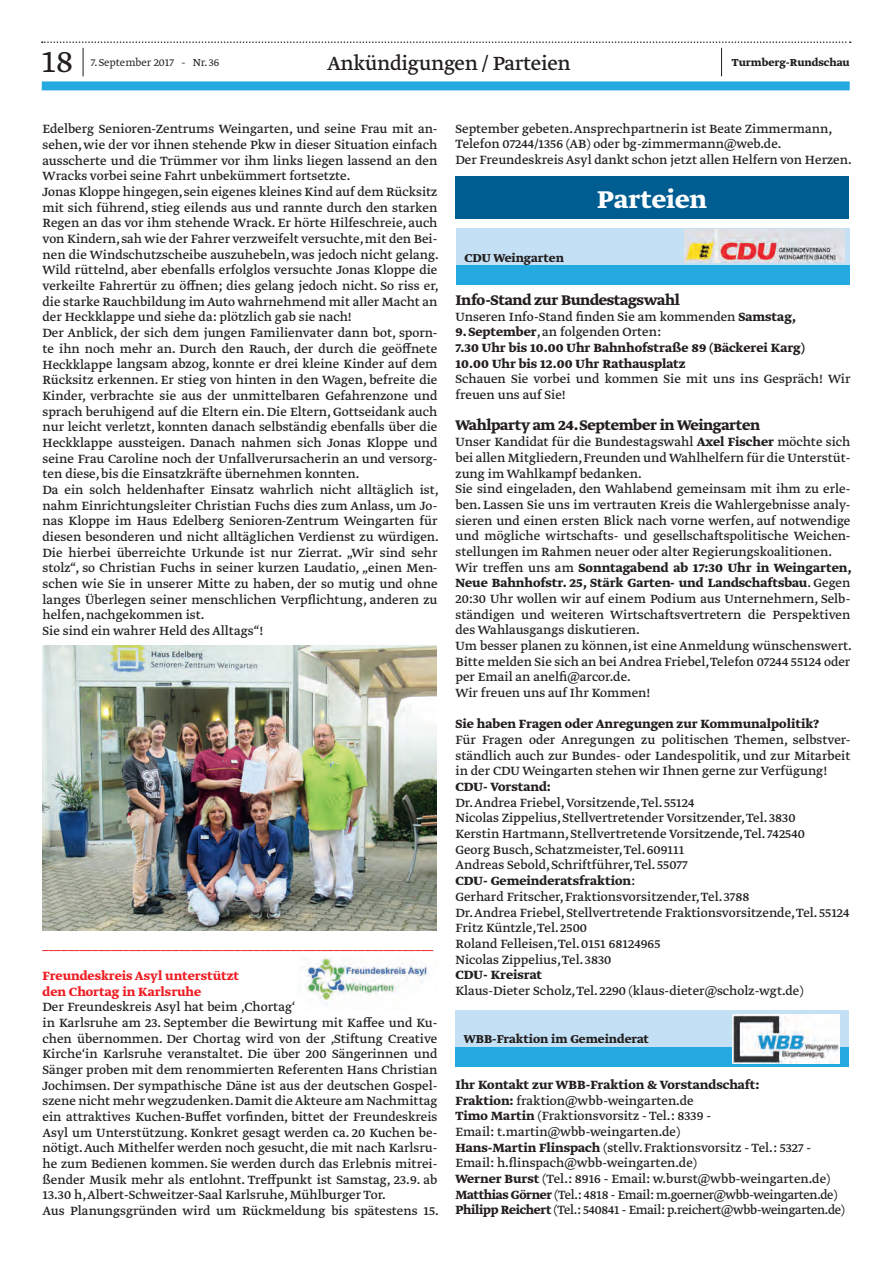
<style>
.page{position:relative;width:893px;height:1263px;background:#fff}
.page>*{position:absolute;margin:0;border:0;box-sizing:border-box;transform-origin:0 0}
.t1{font:300 36px "Greta Text Std";color:#231f20}
.t2{font:700 28.65px "Greta Text Std";color:#fff}
.t3{font:22.5px "Greta Text Std";letter-spacing:-.015em;color:#231f20}
.t4{font:700 16.5px "Greta Text Std";letter-spacing:-.02em;color:#231f20}
.t5{font:14.1px/15.8px "Greta Text Std";color:#231f20}
.t6{font:700 14.1px/15.8px "Greta Text Std";color:#231f20}
.t7{font:14.1px "Greta Text Std";color:#ee1d23}
.t8{font:700 14.1px/15.8px "Greta Text Std";color:#ee1d23}
.t9{font:700 13.5px "Greta Text Std";color:#231f20}
.t10{font:300 12px "Greta Text Std";color:#231f20}
.t11{font:700 12px "Greta Text Std";color:#231f20}
.s1{font-weight:700}
.s2{font-weight:400}
</style>
<div class="page">
<div style="left:42px;top:81px;width:808px;height:9px;background:#24aae1"></div>
<svg style="left:42px;top:41px;width:809px;height:35px"></svg>
<img style="left:43px;top:645px;width:393px;height:285px">
<img style="left:299px;top:957px;width:128px;height:49px">
<div style="left:456px;top:228px;width:394px;height:57px;background:#c3e0f4"></div>
<div style="left:456px;top:265px;width:394px;height:20px;background:#24aae1"></div>
<img style="left:684px;top:230px;width:160px;height:32px">
<div style="left:455px;top:177px;width:394px;height:42px;background:#005d91"></div>
<div style="left:455px;top:1010px;width:394px;height:57px;background:#c3e0f4"></div>
<div style="left:455px;top:1047px;width:394px;height:20px;background:#24aae1"></div>
<img style="left:732px;top:1015px;width:107px;height:48px">
<h1 class="t1" style="left:42px;top:41px;width:33px">18</h1>
<p class="t10" style="left:91px;top:56px;width:130px">7. September 2017 - Nr. 36</p>
<p class="t11" style="left:732px;top:56px;width:119px">Turmberg-Rundschau</p>
<h3 class="t3" style="left:327px;top:50px;width:245px">Ankündigungen / Parteien</h3>
<p class="t5" style="left:43px;top:122px;width:398px">Edelberg Senioren-Zentrums Weingarten, und seine Frau mit an&shy;sehen, wie der vor ihnen stehende Pkw in dieser Situation einfach ausscherte und die Trümmer vor ihm links liegen lassend an den Wracks vorbei seine Fahrt unbekümmert fortsetzte.<br>Jonas Kloppe hingegen, sein eigenes kleines Kind auf dem Rücksitz mit sich führend, stieg eilends aus und rannte durch den starken Regen an das vor ihm stehende Wrack. Er hörte Hilfeschreie, auch von Kindern, sah wie der Fahrer verzweifelt versuchte, mit den Bei&shy;nen die Windschutzscheibe auszuhebeln, was jedoch nicht gelang.<br>Wild rüttelnd, aber ebenfalls erfolglos versuchte Jonas Kloppe die verkeilte Fahrertür zu öffnen; dies gelang jedoch nicht. So riss er, die starke Rauchbildung im Auto wahrnehmend mit aller Macht an der Heckklappe und siehe da: plötzlich gab sie nach!<br>Der Anblick, der sich dem jungen Familienvater dann bot, sporn&shy;te ihn noch mehr an. Durch den Rauch, der durch die geöffnete Heckklappe langsam abzog, konnte er drei kleine Kinder auf dem Rücksitz erkennen. Er stieg von hinten in den Wagen, befreite die Kinder, verbrachte sie aus der unmittelbaren Gefahrenzone und sprach beruhigend auf die Eltern ein. Die Eltern, Gottseidank auch nur leicht verletzt, konnten danach selbständig ebenfalls über die Heckklappe aussteigen. Danach nahmen sich Jonas Kloppe und seine Frau Caroline noch der Unfallverursacherin an und versorg&shy;ten diese, bis die Einsatzkräfte übernehmen konnten.<br>Da ein solch heldenhafter Einsatz wahrlich nicht alltäglich ist, nahm Einrichtungsleiter Christian Fuchs dies zum Anlass, um Jo&shy;nas Kloppe im Haus Edelberg Senioren-Zentrum Weingarten für diesen besonderen und nicht alltäglichen Verdienst zu würdigen.<br>Die hierbei überreichte Urkunde ist nur Zierrat. „Wir sind sehr stolz“, so Christian Fuchs in seiner kurzen Laudatio, „einen Men&shy;schen wie Sie in unserer Mitte zu haben, der so mutig und ohne langes Überlegen seiner menschlichen Verpflichtung, anderen zu helfen, nachgekommen ist.<br>Sie sind ein wahrer Held des Alltags“!</p>
<p class="t7" style="left:43px;top:936px;width:392px">_______________________________________________________________</p>
<p class="t8" style="left:43px;top:968px;width:198px">Freundeskreis Asyl unterstützt den Chortag in Karlsruhe</p>
<p class="t5" style="left:43px;top:1000px;width:398px">Der Freundeskreis Asyl hat beim ‚Chortag‘<br>in Karlsruhe am 23. September die Bewirtung mit Kaffee und Ku&shy;chen übernommen. Der Chortag wird von der ‚Stiftung Creative Kirche‘in Karlsruhe veranstaltet. Die über 200 Sängerinnen und Sänger proben mit dem renommierten Referenten Hans Christian Jochimsen. Der sympathische Däne ist aus der deutschen Gospel&shy;szene nicht mehr wegzudenken. Damit die Akteure am Nachmittag ein attraktives Kuchen-Buffet vorfinden, bittet der Freundeskreis Asyl um Unterstützung. Konkret gesagt werden ca. 20 Kuchen be&shy;nötigt. Auch Mithelfer werden noch gesucht, die mit nach Karlsru&shy;he zum Bedienen kommen. Sie werden durch das Erlebnis mitrei&shy;ßender Musik mehr als entlohnt. Treffpunkt ist Samstag, 23.9. ab 13.30 h,Albert-Schweitzer-Saal Karlsruhe, Mühlburger Tor.<br>Aus Planungsgründen wird um Rückmeldung bis spätestens 15.</p>
<p class="t5" style="left:455px;top:121px;width:398px">September gebeten. Ansprechpartnerin ist Beate Zimmermann,<br>Telefon 07244/1356 (AB) oder bg-zimmermann@web.de.<br>Der Freundeskreis Asyl dankt schon jetzt allen Helfern von Herzen.</p>
<p class="t9" style="left:465px;top:249px;width:101px">CDU Weingarten</p>
<h2 class="t2" style="left:597px;top:183px;width:111px">Parteien</h2>
<p class="t4" style="left:455px;top:290px;width:226px">Info-Stand zur Bundestagswahl</p>
<p class="t5" style="left:455px;top:309px;width:342px">Unseren Info-Stand finden Sie am kommenden <span class="s1">Samstag,</span></p>
<p class="t6" style="left:455px;top:325px;width:351px">9. September<span class="s2">, an folgenden Orten:<br></span>7.30 Uhr bis 10.00 Uhr Bahnhofstraße 89 (Bäckerei Karg)<br>10.00 Uhr bis 12.00 Uhr Rathausplatz</p>
<p class="t5" style="left:455px;top:372px;width:396px">Schauen Sie vorbei und kommen Sie mit uns ins Gespräch! Wir freuen uns auf Sie!</p>
<p class="t4" style="left:455px;top:416px;width:306px">Wahlparty am 24. September in Weingarten</p>
<p class="t5" style="left:455px;top:435px;width:398px">Unser Kandidat für die Bundestagswahl <span class="s1">Axel Fischer</span> möchte sich bei allen Mitgliedern, Freunden und Wahlhelfern für die Unterstüt&shy;zung im Wahlkampf bedanken.<br>Sie sind eingeladen, den Wahlabend gemeinsam mit ihm zu erle&shy;ben. Lassen Sie uns im vertrauten Kreis die Wahlergebnisse analy&shy;sieren und einen ersten Blick nach vorne werfen, auf notwendige und mögliche wirtschafts- und gesellschaftspolitische Weichen&shy;stellungen im Rahmen neuer oder alter Regierungskoalitionen.<br>Wir treffen uns am <span class="s1">Sonntagabend ab 17:30 Uhr in Weingarten, Neue Bahnhofstr. 25, Stärk Garten- und Landschaftsbau</span>. Gegen 20:30 Uhr wollen wir auf einem Podium aus Unternehmern, Selb&shy;ständigen und weiteren Wirtschaftsvertretern die Perspektiven des Wahlausgangs diskutieren.<br>Um besser planen zu können, ist eine Anmeldung wünschenswert.<br>Bitte melden Sie sich an bei Andrea Friebel,Telefon 07244 55124 oder per Email an anelfi@arcor.de.<br>Wir freuen uns auf Ihr Kommen!</p>
<p class="t6" style="left:455px;top:717px;width:365px">Sie haben Fragen oder Anregungen zur Kommunalpolitik?</p>
<p class="t5" style="left:455px;top:733px;width:396px;text-align:justify">Für Fragen oder Anregungen zu politischen Themen, selbstver&shy;ständlich auch zur Bundes- oder Landespolitik, und zur Mitarbeit in der CDU Weingarten stehen wir Ihnen gerne zur Verfügung!</p>
<p class="t6" style="left:455px;top:780px;width:97px">CDU- Vorstand:</p>
<p class="t5" style="left:455px;top:795px;width:396px">Dr. Andrea Friebel, Vorsitzende, Tel. 55124<br>Nicolas Zippelius, Stellvertretender Vorsitzender, Tel. 3830<br>Kerstin Hartmann, Stellvertretende Vorsitzende, Tel. 742540<br>Georg Busch, Schatzmeister, Tel. 609111<br>Andreas Sebold, Schriftführer, Tel. 55077<br><span class="s1">CDU- Gemeinderatsfraktion</span>:<br>Gerhard Fritscher, Fraktionsvorsitzender, Tel. 3788<br>Dr. Andrea Friebel, Stellvertretende Fraktionsvorsitzende, Tel. 55124<br>Fritz Küntzle, Tel. 2500<br>Roland Felleisen, Tel. 0151 68124965<br>Nicolas Zippelius, Tel. 3830</p>
<p class="t6" style="left:455px;top:968px;width:88px">CDU- Kreisrat</p>
<p class="t5" style="left:455px;top:983px;width:349px">Klaus-Dieter Scholz, Tel. 2290 (klaus-dieter@scholz-wgt.de)</p>
<p class="t9" style="left:464px;top:1031px;width:187px">WBB-Fraktion im Gemeinderat</p>
<p class="t5" style="left:455px;top:1078px;width:391px"><span class="s1">Ihr Kontakt zur WBB-Fraktion &amp; Vorstandschaft:<br>Fraktion:</span> fraktion@wbb-weingarten.de<br><span class="s1">Timo Martin</span> (Fraktionsvorsitz - Tel.: 8339 -<br>Email: t.martin@wbb-weingarten.de)<br><span class="s1">Hans-Martin Flinspach</span> (stellv. Fraktionsvorsitz - Tel.: 5327 - Email: h.flinspach@wbb-weingarten.de)<br><span class="s1">Werner Burst</span> (Tel.: 8916 - Email: w.burst@wbb-weingarten.de)<br><span class="s1">Matthias Görner</span> (Tel.: 4818 - Email: m.goerner@wbb-weingarten.de)<br><span class="s1">Philipp Reichert</span> (Tel.: 540841 - Email: p.reichert@wbb-weingarten.de)</p>
</div>
